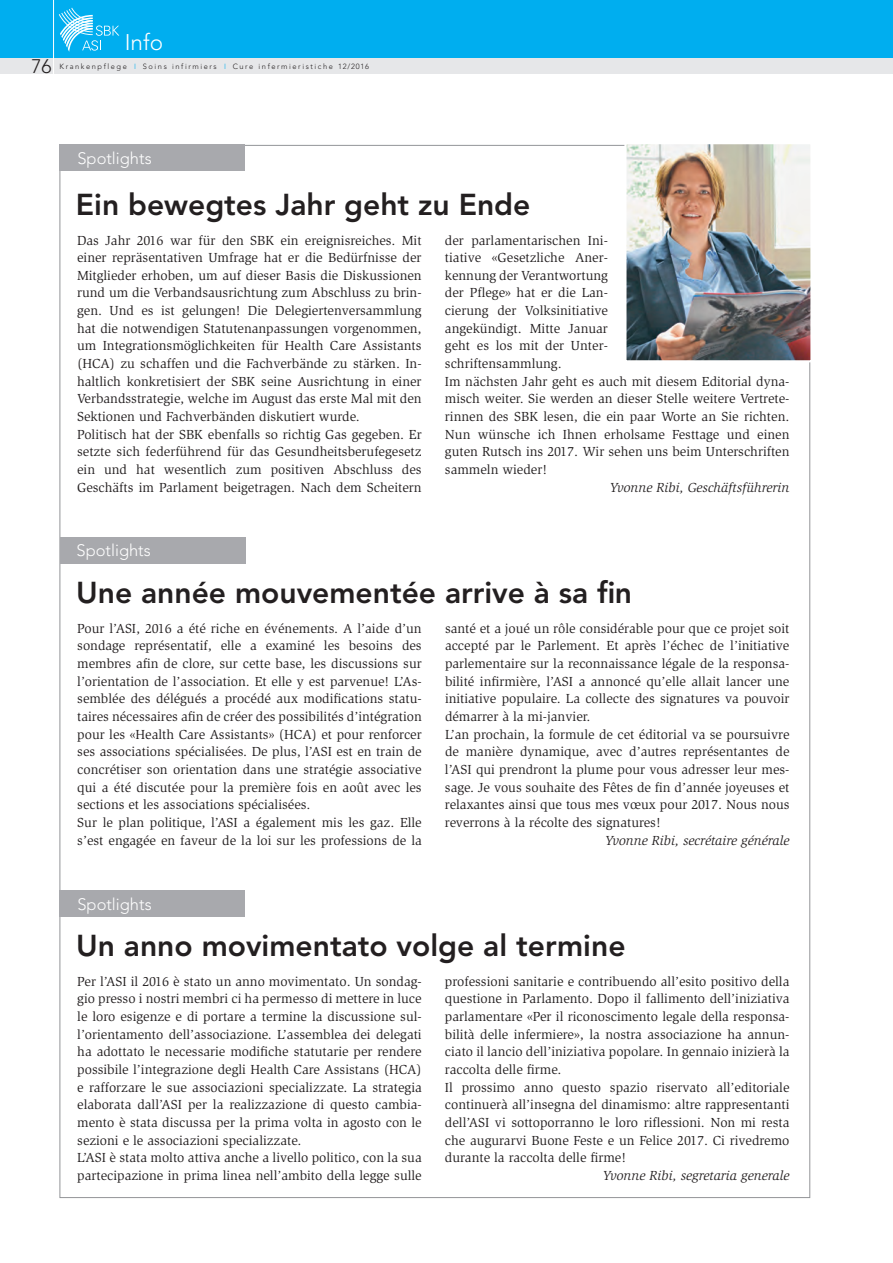
<style>
.page{position:relative;width:893px;height:1263px;background:#fff}
.page>*{position:absolute;margin:0;border:0;box-sizing:border-box;transform-origin:0 0}
.t1{font:800 30px "Avenir";color:#231f20}
.t2{font:300 22.5px "Avenir";color:#fff}
.t3{font:300 19.5px "Avenir";color:#231f20}
.t4{font:300 16.5px "Avenir";color:#fff}
.t5{font:13.5px/17.7px "Slimbach";color:#231f20}
.t6{font:italic 13.5px "Slimbach";color:#231f20}
.t7{font:300 7.5px "Avenir";letter-spacing:.21em;color:#231f20}
.s1{color:#00aeef}
</style>
<div class="page">
<div style="left:0;top:58px;width:893px;height:16px;background:#e6e7e9"></div>
<div style="left:0;top:0;width:893px;height:58px;background:#00aeef"></div>
<hr style="left:53px;top:0;width:1px;height:74px;background:#fff">
<div style="left:60px;top:145px;width:185px;height:26px;background:#a8a9ad"></div>
<div style="left:60px;top:890px;width:185px;height:27px;background:#a8a9ad"></div>
<img style="left:627px;top:145px;width:182px;height:214px">
<div style="left:624px;top:142px;width:188px;height:220px;border:2px solid #fff"></div>
<svg style="left:59px;top:8px;width:60px;height:44px"></svg>
<div style="left:60px;top:537px;width:186px;height:26px;background:#a8a9ad"></div>
<h2 class="t2" style="left:125px;top:33px;width:40px">Info</h2>
<h3 class="t3" style="left:31px;top:58px;width:22px">76</h3>
<p class="t7" style="left:60px;top:63px;width:311px">Krankenpflege <span class="s1">I</span> Soins infirmiers <span class="s1">I</span> Cure infermieristiche 12/2016</p>
<p class="t4" style="left:77px;top:152px;width:76px">Spotlights</p>
<h1 class="t1" style="left:76px;top:192px;width:456px">Ein bewegtes Jahr geht zu Ende</h1>
<p class="t5" style="left:77px;top:232px;width:346px">Das Jahr 2016 war für den SBK ein ereignisreiches. Mit einer repräsentativen Umfrage hat er die Bedürfnisse der Mitglieder erhoben, um auf dieser Basis die Diskussionen rund um die Verbandsausrichtung zum Abschluss zu brin&shy;gen. Und es ist gelungen! Die Delegiertenversammlung hat die notwendigen Statutenanpassungen vorgenommen, um Integrationsmöglichkeiten für Health Care Assistants (HCA) zu schaffen und die Fachverbände zu stärken. In&shy;haltlich konkretisiert der SBK seine Ausrichtung in einer Verbandsstrategie, welche im August das erste Mal mit den Sektionen und Fachverbänden diskutiert wurde.<br>Politisch hat der SBK ebenfalls so richtig Gas gegeben. Er setzte sich federführend für das Gesundheitsberufegesetz ein und hat wesentlich zum positiven Abschluss des Geschäfts im Parlament beigetragen. Nach dem Scheitern</p>
<p class="t5" style="left:445px;top:232px;width:346px">der parlamentarischen Ini-<br>tiative «Gesetzliche Aner-<br>kennung der Verantwortung<br>der Pflege» hat er die Lan-<br>cierung der Volksinitiative<br>angekündigt. Mitte Januar<br>geht es los mit der Unter-<br>schriftensammlung.<br>Im nächsten Jahr geht es auch mit diesem Editorial dyna&shy;misch weiter. Sie werden an dieser Stelle weitere Vertrete&shy;rinnen des SBK lesen, die ein paar Worte an Sie richten.<br>Nun wünsche ich Ihnen erholsame Festtage und einen guten Rutsch ins 2017. Wir sehen uns beim Unterschriften sammeln wieder!</p>
<p class="t6" style="left:610px;top:482px;width:181px">Yvonne Ribi, Geschäftsführerin</p>
<p class="t4" style="left:77px;top:543px;width:76px">Spotlights</p>
<h1 class="t1" style="left:76px;top:580px;width:557px">Une année mouvementée arrive à sa fin</h1>
<p class="t5" style="left:77px;top:620px;width:346px">Pour l’ASI, 2016 a été riche en événements. A l’aide d’un sondage représentatif, elle a examiné les besoins des membres afin de clore, sur cette base, les discussions sur l’orientation de l’association. Et elle y est parvenue! L’As&shy;semblée des délégués a procédé aux modifications statu&shy;taires nécessaires afin de créer des possibilités d’intégration pour les «Health Care Assistants» (HCA) et pour renforcer ses associations spécialisées. De plus, l’ASI est en train de concrétiser son orientation dans une stratégie associative qui a été discutée pour la première fois en août avec les sections et les associations spécialisées.<br>Sur le plan politique, l’ASI a également mis les gaz. Elle s’est engagée en faveur de la loi sur les professions de la</p>
<p class="t5" style="left:445px;top:620px;width:346px">santé et a joué un rôle considérable pour que ce projet soit accepté par le Parlement. Et après l’échec de l’initiative parlementaire sur la reconnaissance légale de la responsa&shy;bilité infirmière, l’ASI a annoncé qu’elle allait lancer une initiative populaire. La collecte des signatures va pouvoir démarrer à la mi-janvier.<br>L’an prochain, la formule de cet éditorial va se poursuivre de manière dynamique, avec d’autres représentantes de l’ASI qui prendront la plume pour vous adresser leur mes&shy;sage. Je vous souhaite des Fêtes de fin d’année joyeuses et relaxantes ainsi que tous mes vœux pour 2017. Nous nous reverrons à la récolte des signatures!</p>
<p class="t6" style="left:605px;top:835px;width:186px">Yvonne Ribi, secrétaire générale</p>
<p class="t4" style="left:77px;top:897px;width:76px">Spotlights</p>
<h1 class="t1" style="left:76px;top:934px;width:551px">Un anno movimentato volge al termine</h1>
<p class="t5" style="left:77px;top:973px;width:346px">Per l’ASI il 2016 è stato un anno movimentato. Un sondag&shy;gio presso i nostri membri ci ha permesso di mettere in luce le loro esigenze e di portare a termine la discussione sul&shy;l’orientamento dell’associazione. L’assemblea dei delegati ha adottato le necessarie modifiche statutarie per rendere possibile l’integrazione degli Health Care Assistans (HCA) e rafforzare le sue associazioni specializzate. La strategia elaborata dall’ASI per la realizzazione di questo cambia&shy;mento è stata discussa per la prima volta in agosto con le sezioni e le associazioni specializzate.<br>L’ASI è stata molto attiva anche a livello politico, con la sua partecipazione in prima linea nell’ambito della legge sulle</p>
<p class="t5" style="left:445px;top:973px;width:346px">professioni sanitarie e contribuendo all’esito positivo della questione in Parlamento. Dopo il fallimento dell’iniziativa parlamentare «Per il riconoscimento legale della responsa&shy;bilità delle infermiere», la nostra associazione ha annun&shy;ciato il lancio dell’iniziativa popolare. In gennaio inizierà la raccolta delle firme.<br>Il prossimo anno questo spazio riservato all’editoriale continuerà all’insegna del dinamismo: altre rappresentanti dell’ASI vi sottoporranno le loro riflessioni. Non mi resta che augurarvi Buone Feste e un Felice 2017. Ci rivedremo durante la raccolta delle firme!</p>
<p class="t6" style="left:603px;top:1170px;width:188px">Yvonne Ribi, segretaria generale</p>
</div>
